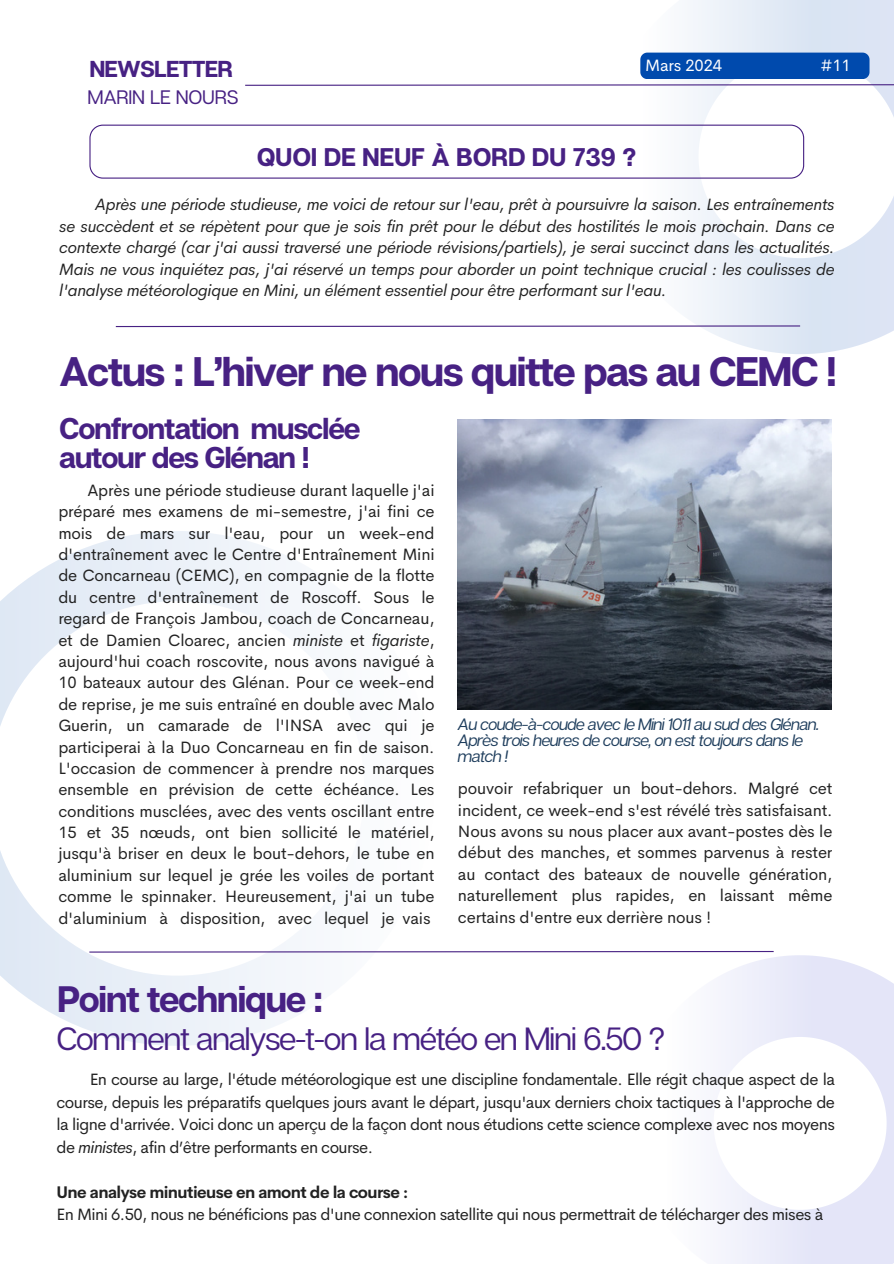
<style>
.page{position:relative;width:894px;height:1264px;background:#fff}
.page>*{position:absolute;margin:0;border:0;box-sizing:border-box;transform-origin:0 0}
.t1{font:700 41.25px "Articulat CF";letter-spacing:-.045em;color:#472183}
.t2{font:700 36.75px "Articulat CF";letter-spacing:-.045em;color:#472183}
.t3{font:32.1px "Articulat CF";letter-spacing:-.045em;color:#472183}
.t4{font:700 30px/29.2px "Articulat CF";letter-spacing:-.045em;color:#472183}
.t5{font:700 25.5px "Articulat CF";letter-spacing:-.01em;color:#472183}
.t6{font:700 23.1px "Articulat CF";letter-spacing:-.035em;color:#472183}
.t7{font:19.5px "Articulat CF";letter-spacing:-.01em;color:#472183}
.t8{font:16.5px/21.3px "Cerebri Sans";letter-spacing:-.035em;color:#222;text-align:justify}
.t9{font:italic 16.5px/21.3px "Cerebri Sans";letter-spacing:-.01em;color:#222;text-align:justify}
.t10{font:italic 16.5px/15.8px "Articulat CF";letter-spacing:-.045em;color:#1f3e5d}
.t11{font:700 16.5px "Cerebri Sans";letter-spacing:-.035em;color:#222}
.t12{font:16.5px "Cerebri Sans";letter-spacing:-.01em;color:#fff}
.s1{font-style:italic}
</style>
<div class="page">
<svg style="left:602px;top:0;width:291px;height:354px"></svg>
<svg style="left:245px;top:84px;width:648px;height:2px"></svg>
<svg style="left:721px;top:955px;width:172px;height:308px"></svg>
<svg style="left:0;top:531px;width:302px;height:514px"></svg>
<svg style="left:89px;top:125px;width:715px;height:54px"></svg>
<div style="left:640px;top:53px;width:229px;height:25px;background:#004aad"></div>
<svg style="left:115px;top:325px;width:686px;height:3px"></svg>
<img style="left:458px;top:419px;width:373px;height:290px">
<svg style="left:88px;top:950px;width:686px;height:3px"></svg>
<h5 class="t6" style="left:89px;top:54px;width:145px">NEWSLETTER</h5>
<h6 class="t7" style="left:87px;top:85px;width:153px">MARIN LE NOURS</h6>
<h5 class="t12" style="left:645px;top:54px;width:78px">Mars 2024</h5>
<h5 class="t12" style="left:820px;top:54px;width:32px">#11</h5>
<p class="t5" style="left:257px;top:141px;width:381px">QUOI DE NEUF À BORD DU 739 ?</p>
<p class="t9" style="left:59px;top:194px;width:776px;text-indent:36px">Après une période studieuse, me voici de retour sur l'eau, prêt à poursuivre la saison. Les entraînements se succèdent et se répètent pour que je sois fin prêt pour le début des hostilités le mois prochain. Dans ce contexte chargé (car j'ai aussi traversé une période révisions/partiels), je serai succinct dans les actualités.<br>Mais ne vous inquiétez pas, j'ai réservé un temps pour aborder un point technique crucial : les coulisses de l'analyse météorologique en Mini, un élément essentiel pour être performant sur l'eau.</p>
<p class="t1" style="left:59px;top:345px;width:779px">Actus : L’hiver ne nous quitte pas au CEMC !</p>
<h1 class="t4" style="left:59px;top:413px;width:303px">Confrontation musclée autour des Glénan !</h1>
<p class="t8" style="left:58px;top:479px;width:377px;text-indent:29px">Après une période studieuse durant laquelle j'ai préparé mes examens de mi-semestre, j'ai fini ce mois de mars sur l'eau, pour un week-end d'entraînement avec le Centre d'Entraînement Mini de Concarneau (CEMC), en compagnie de la flotte du centre d'entraînement de Roscoff. Sous le regard de François Jambou, coach de Concarneau, et de Damien Cloarec, ancien <span class="s1">ministe</span> et <span class="s1">figariste</span>, aujourd'hui coach roscovite, nous avons navigué à 10 bateaux autour des Glénan. Pour ce week-end de reprise, je me suis entraîné en double avec Malo Guerin, un camarade de l'INSA avec qui je participerai à la Duo Concarneau en fin de saison.<br>L'occasion de commencer à prendre nos marques ensemble en prévision de cette échéance. Les conditions musclées, avec des vents oscillant entre 15 et 35 nœuds, ont bien sollicité le matériel, jusqu'à briser en deux le bout-dehors, le tube en aluminium sur lequel je grée les voiles de portant comme le spinnaker. Heureusement, j'ai un tube d'aluminium à disposition, avec lequel je vais</p>
<h3 class="t10" style="left:458px;top:716px;width:362px">Au coude-à-coude avec le Mini 1011 au sud des Glénan.</h3>
<p class="t10" style="left:458px;top:732px;width:347px">Après trois heures de course, on est toujours dans le match !</p>
<p class="t8" style="left:458px;top:778px;width:376px">pouvoir refabriquer un bout-dehors. Malgré cet incident, ce week-end s'est révélé très satisfaisant.<br>Nous avons su nous placer aux avant-postes dès le début des manches, et sommes parvenus à rester au contact des bateaux de nouvelle génération, naturellement plus rapides, en laissant même certains d'entre eux derrière nous !</p>
<p class="t2" style="left:57px;top:975px;width:268px">Point technique :</p>
<p class="t3" style="left:56px;top:1018px;width:610px">Comment analyse-t-on la météo en Mini 6.50 ?</p>
<p class="t8" style="left:56px;top:1068px;width:779px;line-height:22.5px;text-indent:33px">En course au large, l'étude météorologique est une discipline fondamentale. Elle régit chaque aspect de la course, depuis les préparatifs quelques jours avant le départ, jusqu'aux derniers choix tactiques à l'approche de la ligne d'arrivée. Voici donc un aperçu de la façon dont nous étudions cette science complexe avec nos moyens de <span class="s1">ministes</span>, afin d’être performants en course.</p>
<p class="t11" style="left:56px;top:1181px;width:353px">Une analyse minutieuse en amont de la course :</p>
<h2 class="t8" style="left:56px;top:1203px;width:768px">En Mini 6.50, nous ne bénéficions pas d'une connexion satellite qui nous permettrait de télécharger des mises à</h2>
</div>
